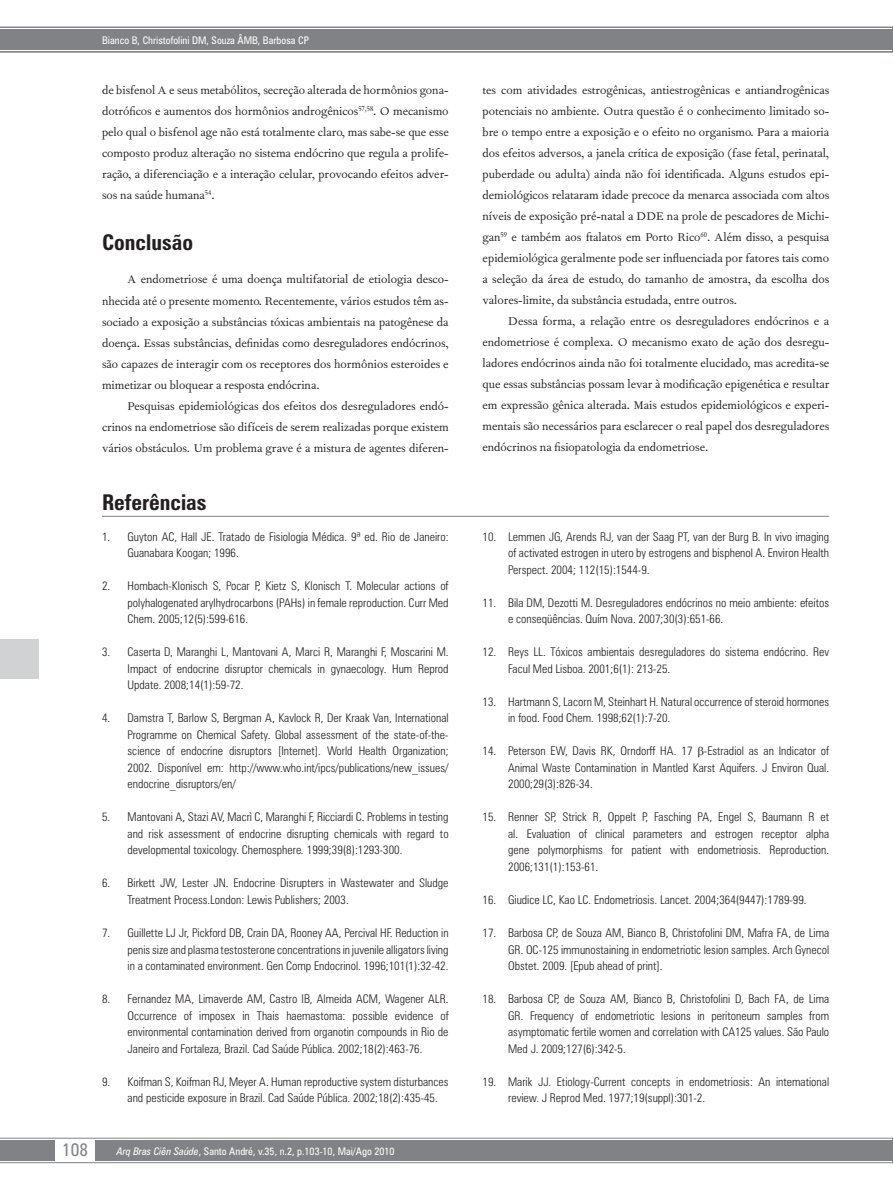
<style>
.page{position:relative;width:893px;height:1191px;background:#fff}
.page>*{position:absolute;margin:0;border:0;box-sizing:border-box;transform-origin:0 0}
.z07_0_referencias_ti{font:700 condensed 21.75px "Zurich BT";color:#231f20}
.z06_1_sub1{font:700 condensed 21.75px "Zurich BT";color:#231f20}
.t1{font:condensed 18px "Zurich BT";color:#808285}
.z05_1_texto_txt{font:13.5px/21px "Fournier MT Std";color:#231f20;text-align:justify}
.z07_1_referencias{font:300 condensed 12px/16.5px "Zurich BT";color:#231f20;text-align:justify}
.t2{font:condensed 10.5px "Zurich BT";color:#fff}
.s1{font-style:italic}
</style>
<div class="page">
<div style="left:0;top:639px;width:38px;height:40px;background:#d1d2d4"></div>
<svg style="left:0;top:1137px;width:893px;height:26px;background:#949598"></svg>
<svg style="left:0;top:27px;width:893px;height:25px;background:#8a8c8e"></svg>
<hr style="left:102px;top:516px;width:727px;height:1px;background:#808285">
<p class="t2" style="left:102px;top:34px;width:208px">Bianco B, Christofolini DM, Souza ÂMB, Barbosa CP</p>
<p class="z05_1_texto_txt" style="left:102px;top:79px;width:348px">de bisfenol A e seus metabólitos, secreção alterada de hormônios gona&shy;dotróficos e aumentos dos hormônios androgênicos<sup>57,58</sup>. O mecanismo pelo qual o bisfenol age não está totalmente claro, mas sabe-se que esse composto produz alteração no sistema endócrino que regula a prolife&shy;ração, a diferenciação e a interação celular, provocando efeitos adver&shy;sos na saúde humana<sup>54</sup>.</p>
<p class="z06_1_sub1" style="left:102px;top:229px;width:93px">Conclusão</p>
<p class="z05_1_texto_txt" style="left:102px;top:269px;width:348px;text-indent:26px">A endometriose é uma doença multifatorial de etiologia desco&shy;nhecida até o presente momento. Recentemente, vários estudos têm as&shy;sociado a exposição a substâncias tóxicas ambientais na patogênese da doença. Essas substâncias, definidas como desreguladores endócrinos, são capazes de interagir com os receptores dos hormônios esteroides e mimetizar ou bloquear a resposta endócrina.</p>
<p class="z05_1_texto_txt" style="left:102px;top:395px;width:348px;text-indent:26px">Pesquisas epidemiológicas dos efeitos dos desreguladores endó&shy;crinos na endometriose são difíceis de serem realizadas porque existem vários obstáculos. Um problema grave é a mistura de agentes diferen-</p>
<p class="z07_0_referencias_ti" style="left:102px;top:489px;width:106px">Referências</p>
<p class="z07_1_referencias" style="left:128px;top:528px;width:323px;text-indent:-26px">1. Guyton AC, Hall JE. Tratado de Fisiologia Médica. 9ª ed. Rio de Janeiro:<br>Guanabara Koogan; 1996.</p>
<p class="z07_1_referencias" style="left:128px;top:578px;width:322px;text-indent:-26px">2. Hombach-Klonisch S, Pocar P, Kietz S, Klonisch T. Molecular actions of polyhalogenated arylhydrocarbons (PAHs) in female reproduction. Curr Med Chem. 2005;12(5):599-616.</p>
<p class="z07_1_referencias" style="left:128px;top:644px;width:323px;text-indent:-26px">3. Caserta D, Maranghi L, Mantovani A, Marci R, Maranghi F, Moscarini M.<br>Impact of endocrine disruptor chemicals in gynaecology. Hum Reprod Update. 2008;14(1):59-72.</p>
<p class="z07_1_referencias" style="left:128px;top:710px;width:323px;text-indent:-26px">4. Damstra T, Barlow S, Bergman A, Kavlock R, Der Kraak Van, International Programme on Chemical Safety. Global assessment of the state-of-the&shy;science of endocrine disruptors [Internet]. World Health Organization; 2002. Disponível em: http://www.who.int/ipcs/publications/new_issues/ endocrine_disruptors/en/</p>
<p class="z07_1_referencias" style="left:128px;top:809px;width:323px;text-indent:-26px">5. Mantovani A, Stazi AV, Macrì C, Maranghi F, Ricciardi C. Problems in testing and risk assessment of endocrine disrupting chemicals with regard to developmental toxicology. Chemosphere<span class="s1">.</span> 1999;39(8):1293-300.</p>
<p class="z07_1_referencias" style="left:128px;top:875px;width:322px;text-indent:-26px">6. Birkett JW, Lester JN. Endocrine Disrupters in Wastewater and Sludge<br>Treatment Process.London: Lewis Publishers; 2003.</p>
<p class="z07_1_referencias" style="left:128px;top:924px;width:323px;text-indent:-26px">7. Guillette LJ Jr, Pickford DB, Crain DA, Rooney AA, Percival HF. Reduction in penis size and plasma testosterone concentrations in juvenile alligators living in a contaminated environment. Gen Comp Endocrinol. 1996;101(1):32-42.</p>
<p class="z07_1_referencias" style="left:128px;top:990px;width:323px;text-indent:-26px">8. Fernandez MA, Limaverde AM, Castro IB, Almeida ACM, Wagener ALR.<br>Occurrence of imposex in Thais haemastoma: possible evidence of environmental contamination derived from organotin compounds in Rio de Janeiro and Fortaleza, Brazil. Cad Saúde Pública. 2002;18(2):463-76.</p>
<p class="z07_1_referencias" style="left:128px;top:1073px;width:323px;text-indent:-26px">9. Koifman S, Koifman RJ, Meyer A. Human reproductive system disturbances and pesticide exposure in Brazil. Cad Saúde Pública. 2002;18(2):435-45.</p>
<h2 class="t1" style="left:62px;top:1138px;width:27px">108</h2>
<p class="t2" style="left:117px;top:1144px;width:279px"><span class="s1">Arq Bras Ciên Saúde</span>, Santo André, v.35, n.2, p.103-10, Mai/Ago 2010</p>
<p class="z05_1_texto_txt" style="left:483px;top:79px;width:348px">tes com atividades estrogênicas, antiestrogênicas e antiandrogênicas potenciais no ambiente. Outra questão é o conhecimento limitado so&shy;bre o tempo entre a exposição e o efeito no organismo. Para a maioria dos efeitos adversos, a janela crítica de exposição (fase fetal, perinatal, puberdade ou adulta) ainda não foi identificada. Alguns estudos epi&shy;demiológicos relataram idade precoce da menarca associada com altos níveis de exposição pré-natal a DDE na prole de pescadores de Michi&shy;gan<sup>59</sup> e também aos ftalatos em Porto Rico<sup>60</sup>. Além disso, a pesquisa epidemiológica geralmente pode ser influenciada por fatores tais como a seleção da área de estudo, do tamanho de amostra, da escolha dos valores-limite, da substância estudada, entre outros.</p>
<p class="z05_1_texto_txt" style="left:483px;top:310px;width:348px;text-indent:26px">Dessa forma, a relação entre os desreguladores endócrinos e a endometriose é complexa. O mecanismo exato de ação dos desregu&shy;ladores endócrinos ainda não foi totalmente elucidado, mas acredita-se que essas substâncias possam levar à modificação epigenética e resultar em expressão gênica alterada. Mais estudos epidemiológicos e experi&shy;mentais são necessários para esclarecer o real papel dos desreguladores endócrinos na fisiopatologia da endometriose.</p>
<p class="z07_1_referencias" style="left:508px;top:528px;width:323px;text-indent:-26px">10. Lemmen JG, Arends RJ, van der Saag PT, van der Burg B. In vivo imaging of activated estrogen in utero by estrogens and bisphenol A. Environ Health Perspect. 2004; 112(15):1544-9.</p>
<p class="z07_1_referencias" style="left:508px;top:594px;width:322px;text-indent:-26px">11. Bila DM, Dezotti M. Desreguladores endócrinos no meio ambiente: efeitos e conseqüências. Quím Nova. 2007;30(3):651-66.</p>
<p class="z07_1_referencias" style="left:508px;top:644px;width:323px;text-indent:-26px">12. Reys LL. Tóxicos ambientais desreguladores do sistema endócrino. Rev<br>Facul Med Lisboa. 2001;6(1): 213-25.</p>
<p class="z07_1_referencias" style="left:508px;top:693px;width:323px;text-indent:-26px">13. Hartmann S, Lacorn M, Steinhart H. Natural occurrence of steroid hormones in food. Food Chem. 1998;62(1):7-20.</p>
<p class="z07_1_referencias" style="left:508px;top:743px;width:323px;text-indent:-26px">14. Peterson EW, Davis RK, Orndorff HA. 17 -Estradiol as an Indicator of Animal Waste Contamination in Mantled Karst Aquifers. J Environ Qual.<br>2000;29(3):826-34.</p>
<p class="z07_1_referencias" style="left:508px;top:809px;width:323px;text-indent:-26px">15. Renner SP, Strick R, Oppelt P, Fasching PA, Engel S, Baumann R et al. Evaluation of clinical parameters and estrogen receptor alpha gene polymorphisms for patient with endometriosis. Reproduction.<br>2006;131(1):153-61.</p>
<p class="z07_1_referencias" style="left:483px;top:891px;width:325px">16. Giudice LC, Kao LC. Endometriosis. Lancet. 2004;364(9447):1789-99.</p>
<p class="z07_1_referencias" style="left:508px;top:924px;width:323px;text-indent:-26px">17. Barbosa CP, de Souza AM, Bianco B, Christofolini DM, Mafra FA, de Lima GR. OC-125 immunostaining in endometriotic lesion samples. Arch Gynecol Obstet. 2009. [Epub ahead of print].</p>
<p class="z07_1_referencias" style="left:508px;top:990px;width:323px;text-indent:-26px">18. Barbosa CP, de Souza AM, Bianco B, Christofolini D, Bach FA, de Lima GR. Frequency of endometriotic lesions in peritoneum samples from asymptomatic fertile women and correlation with CA125 values. São Paulo Med J. 2009;127(6):342-5.</p>
<p class="z07_1_referencias" style="left:508px;top:1073px;width:322px;text-indent:-26px">19. Marik JJ. Etiology-Current concepts in endometriosis: An intemational review. J Reprod Med. 1977;19(suppl):301-2.</p>
</div>
